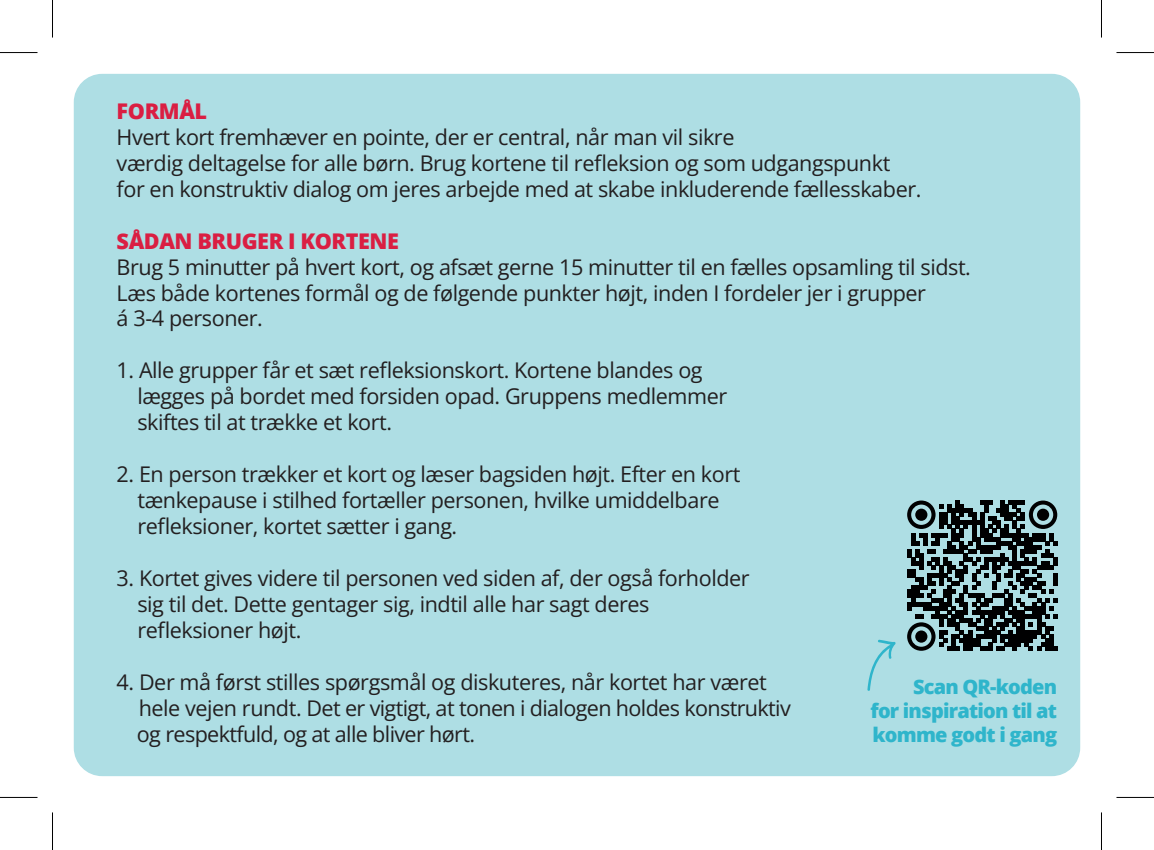
<style>
.page{position:relative;width:1154px;height:850px;background:#fff}
.page>*{position:absolute;margin:0;border:0;box-sizing:border-box;transform-origin:0 0}
.t1{font:21.5px/26px "Open Sans";letter-spacing:-.02em;color:#231f20}
.t2{font:800 21.5px "Open Sans";letter-spacing:-.02em;color:#da1e42}
.t3{font:800 20px/24px "Open Sans";letter-spacing:-.04em;color:#2fb5cb;text-align:justify}
</style>
<div class="page">
<div style="left:74px;top:74px;width:1006px;height:701px;background:#aedee4;border-radius:28px"></div>
<svg style="left:867px;top:639px;width:29px;height:52px"></svg>
<svg style="left:907px;top:500px;width:150px;height:150px"></svg>
<div style="left:915px;top:630px;width:12px;height:12px;background:#000001;border-radius:50%"></div>
<hr style="left:0;top:52px;width:38px;height:1px;background:#000">
<hr style="left:1116px;top:52px;width:38px;height:1px;background:#000">
<hr style="left:0;top:796px;width:38px;height:1px;background:#000">
<hr style="left:1116px;top:796px;width:38px;height:1px;background:#000">
<hr style="left:52px;top:0;width:1px;height:38px;background:#000">
<hr style="left:52px;top:812px;width:1px;height:37px;background:#000">
<hr style="left:1101px;top:0;width:1px;height:38px;background:#000">
<hr style="left:1101px;top:812px;width:1px;height:37px;background:#000">
<p class="t2" style="left:117px;top:100px;width:92px">FORMÅL</p>
<p class="t1" style="left:117px;top:125px;width:806px">Hvert kort fremhæver en pointe, der er central, når man vil sikre<br>værdig deltagelse for alle børn. Brug kortene til refleksion og som udgangspunkt for en konstruktiv dialog om jeres arbejde med at skabe inkluderende fællesskaber.</p>
<p class="t2" style="left:117px;top:230px;width:284px">SÅDAN BRUGER I KORTENE</p>
<p class="t1" style="left:117px;top:255px;width:856px">Brug 5 minutter på hvert kort, og afsæt gerne 15 minutter til en fælles opsamling til sidst.<br>Læs både kortenes formål og de følgende punkter højt, inden I fordeler jer i grupper<br>á 3-4 personer.</p>
<p class="t1" style="left:137px;top:357px;width:591px;text-indent:-21px">1. Alle grupper får et sæt refleksionskort. Kortene blandes og lægges på bordet med forsiden opad. Gruppens medlemmer skiftes til at trække et kort.</p>
<p class="t1" style="left:137px;top:463px;width:605px;text-indent:-21px">2. En person trækker et kort og læser bagsiden højt. Efter en kort tænkepause i stilhed fortæller personen, hvilke umiddelbare refleksioner, kortet sætter i gang.</p>
<p class="t1" style="left:137px;top:564px;width:614px;text-indent:-21px">3. Kortet gives videre til personen ved siden af, der også forholder sig til det. Dette gentager sig, indtil alle har sagt deres refleksioner højt.</p>
<p class="t1" style="left:137px;top:670px;width:655px;text-indent:-20px">4. Der må først stilles spørgsmål og diskuteres, når kortet har været hele vejen rundt. Det er vigtigt, at tonen i dialogen holdes konstruktiv og respektfuld, og at alle bliver hørt.</p>
<p class="t3" style="left:870px;top:673px;width:188px;text-indent:42px">Scan QR-koden for inspiration til at komme godt i gang</p>
</div>
